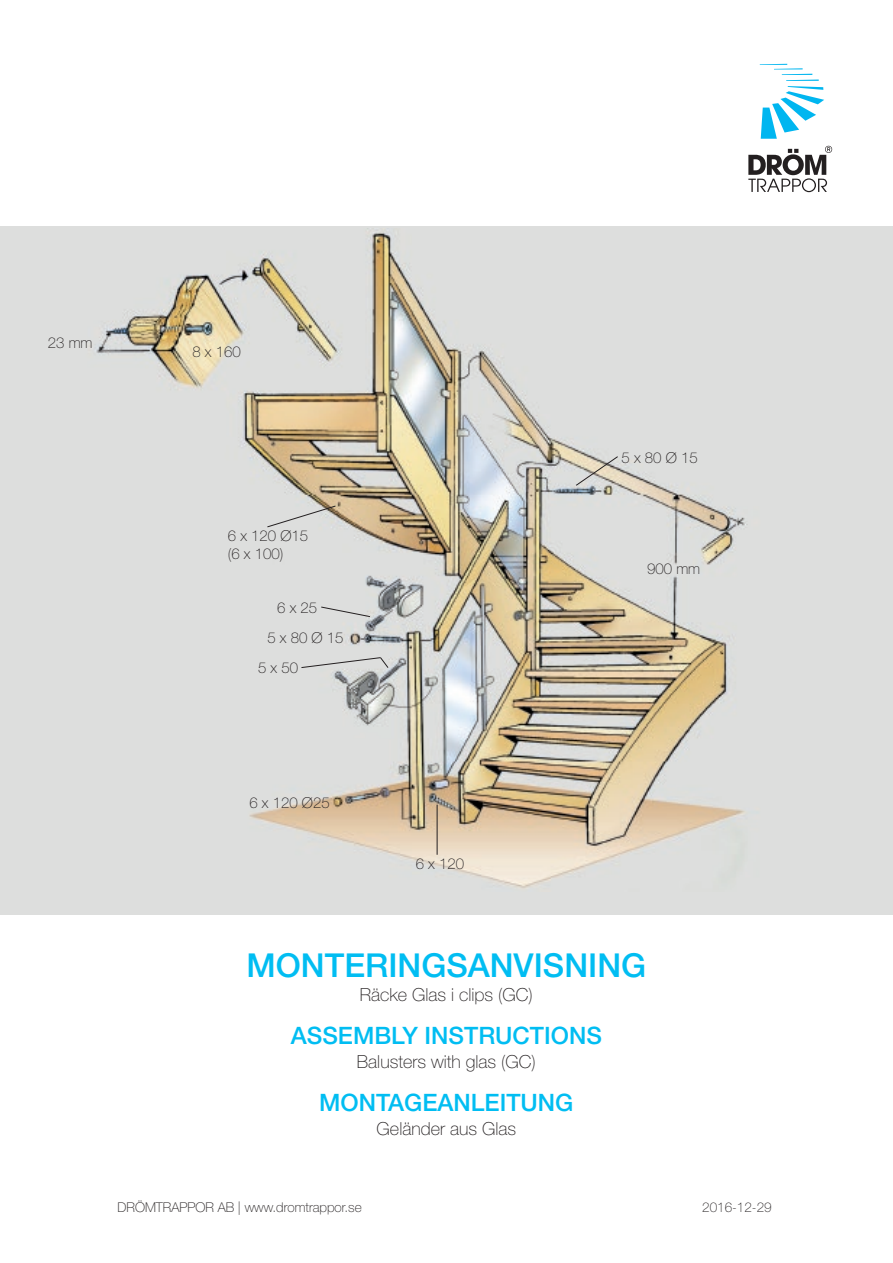
<style>
.page{position:relative;width:893px;height:1263px;background:#fff}
.page>*{position:absolute;margin:0;border:0;box-sizing:border-box;transform-origin:0 0}
.t1{font:500 33px "Helvetica Neue";color:#01bdf2}
.t2{font:500 24px "Helvetica Neue";color:#01bdf2}
.t3{font:100 18px "Helvetica Neue";color:#231f20}
.t4{font:100 15px/18px "Helvetica Neue";color:#231f20}
.t5{font:100 13.5px "Helvetica Neue";color:#231f20}
</style>
<div class="page">
<svg style="left:748px;top:146px;width:84px;height:46px"></svg>
<svg style="left:760px;top:64px;width:64px;height:75px"></svg>
<div style="left:0;top:226px;width:893px;height:689px;background:#dddedd"></div>
<img style="left:90px;top:228px;width:658px;height:661px">
<hr style="left:437px;top:805px;width:1px;height:50px;background:#231f20">
<svg style="left:267px;top:506px;width:69px;height:21px"></svg>
<svg style="left:321px;top:607px;width:49px;height:10px"></svg>
<svg style="left:301px;top:657px;width:88px;height:11px"></svg>
<svg style="left:576px;top:456px;width:42px;height:30px"></svg>
<p class="t4" style="left:48px;top:333px;width:46px">23 mm</p>
<p class="t4" style="left:192px;top:342px;width:50px">8 x 160</p>
<p class="t4" style="left:228px;top:527px;width:82px">6 x 120 Ø15 (6 x 100)</p>
<p class="t4" style="left:277px;top:598px;width:42px">6 x 25</p>
<p class="t4" style="left:267px;top:629px;width:78px">5 x 80 Ø 15</p>
<p class="t4" style="left:258px;top:659px;width:42px">5 x 50</p>
<p class="t4" style="left:622px;top:449px;width:78px">5 x 80 Ø 15</p>
<p class="t4" style="left:647px;top:559px;width:55px">900 mm</p>
<p class="t4" style="left:249px;top:793px;width:82px">6 x 120 Ø25</p>
<p class="t4" style="left:416px;top:854px;width:50px">6 x 120</p>
<h1 class="t1" style="left:246px;top:945px;width:401px">MONTERINGSANVISNING</h1>
<p class="t3" style="left:360px;top:984px;width:175px">Räcke Glas i clips (GC)</p>
<h2 class="t2" style="left:291px;top:1021px;width:313px">ASSEMBLY INSTRUCTIONS</h2>
<p class="t3" style="left:357px;top:1052px;width:180px">Balusters with glas (GC)</p>
<h2 class="t2" style="left:319px;top:1088px;width:256px">MONTAGEANLEITUNG</h2>
<p class="t3" style="left:377px;top:1118px;width:141px">Geländer aus Glas</p>
<p class="t5" style="left:118px;top:1199px;width:246px">DRÖMTRAPPOR AB | www.dromtrappor.se</p>
<p class="t5" style="left:702px;top:1199px;width:71px">2016-12-29</p>
</div>
